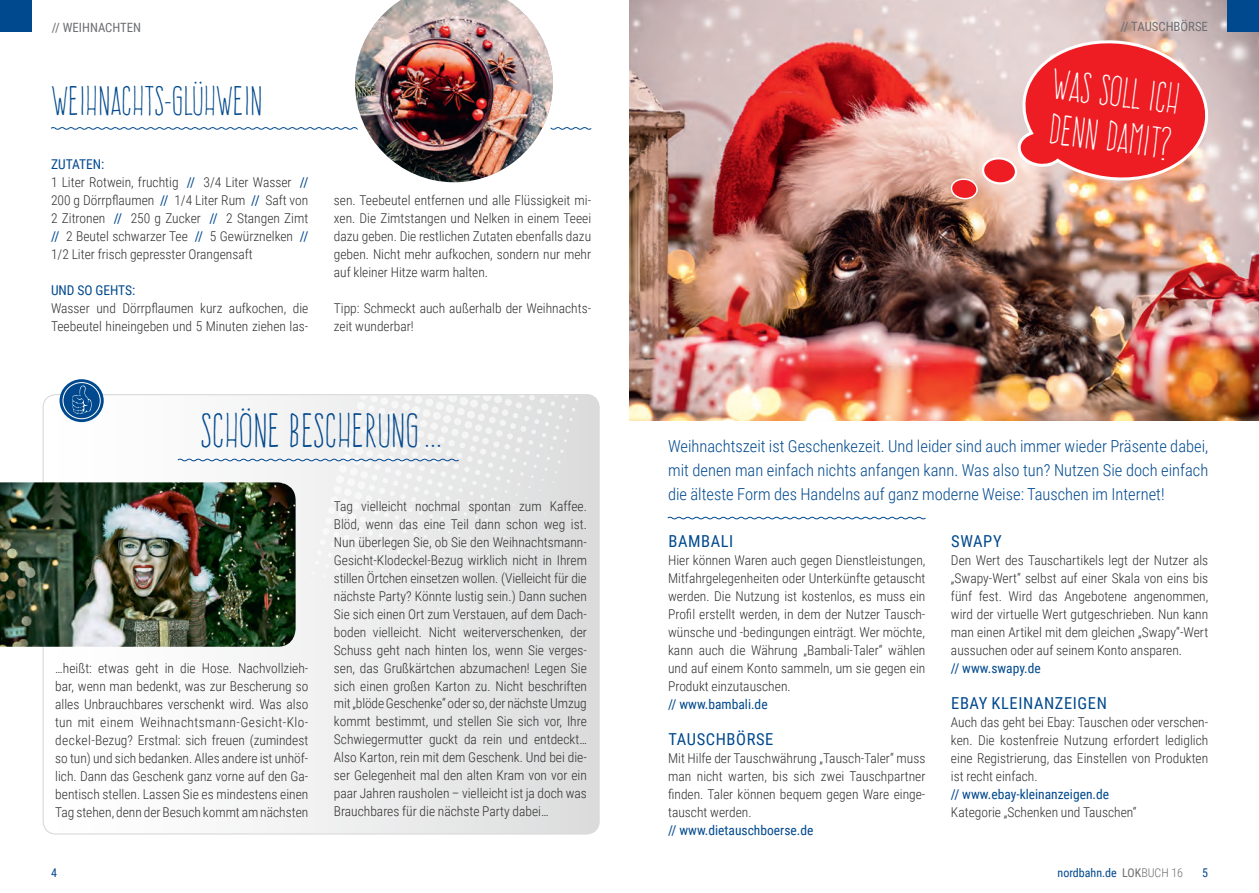
<style>
.page{position:relative;width:1259px;height:893px;background:#fff}
.page>*{position:absolute;margin:0;border:0;box-sizing:border-box;transform-origin:0 0}
.t1{font:42px "Frente H1";color:#01498e}
.t2{font:37.5px/45px "Frente H1";color:#fff}
.t3{font:36px "Frente H1";color:#01498e}
.t4{font:300 16.5px/24px "Roboto Condensed";color:#01498e;text-align:justify}
.t5{font:16.5px "Roboto Condensed";letter-spacing:.035em;color:#01498e}
.t6{font:300 13.5px/18px "Roboto Condensed";color:#312f30;text-align:justify}
.t7{font:13.5px "Roboto Condensed";color:#01498e}
.t8{font:12.75px "Roboto Condensed";color:#6c6d70}
.t9{font:12px "Roboto Condensed";color:#01498e}
.s1{font-weight:400;color:#01498e}
.s2{color:#6c6d70}
.s3{font-weight:300;color:#6c6d70}
</style>
<div class="page">
<div style="left:0;top:0;width:31px;height:31px;background:#01498e"></div>
<img style="left:629px;top:0;width:630px;height:421px">
<svg style="left:667px;top:516px;width:259px;height:4px"></svg>
<div style="left:1228px;top:0;width:31px;height:31px;background:#01498e"></div>
<svg style="left:949px;top:39px;width:265px;height:161px;background:#eb7a78"></svg>
<div style="left:43px;top:395px;width:556px;height:439px;background:linear-gradient(to right,#fff,#ddddde);border-radius:13px"></div>
<svg style="left:60px;top:379px;width:44px;height:43px"></svg>
<div style="left:63px;top:382px;width:38px;height:37px;border:1px solid #fff;border-radius:50%"></div>
<svg style="left:72px;top:385px;width:20px;height:29px"></svg>
<img style="left:0;top:482px;width:177px;height:165px">
<svg style="left:177px;top:395px;width:401px;height:259px"></svg>
<img style="left:50px;top:0;width:542px;height:183px">
<p class="t8" style="left:52px;top:18px;width:91px">// WEIHNACHTEN</p>
<p class="t8" style="left:1120px;top:18px;width:89px">// TAUSCHBÖRSE</p>
<h3 class="t3" style="left:51px;top:80px;width:213px">WEIHNACHTS-GLÜHWEIN</h3>
<p class="t6" style="left:51px;top:154px;width:259px;text-align:left"><span class="s1">ZUTATEN:<br></span>1 Liter Rotwein, fruchtig <span class="s1">//</span> 3/4 Liter Wasser <span class="s1">// </span>200 g Dörrpflaumen <span class="s1">//</span> 1/4 Liter Rum <span class="s1">//</span> Saft von 2 Zitronen <span class="s1">//</span> 250 g Zucker <span class="s1">//</span> 2 Stangen Zimt <span class="s1">//</span> 2 Beutel schwarzer Tee <span class="s1">//</span> 5 Gewürznelken <span class="s1">// </span>1/2 Liter frisch gepresster Orangensaft</p>
<p class="t7" style="left:51px;top:280px;width:86px">UND SO GEHTS:</p>
<p class="t6" style="left:51px;top:298px;width:259px">Wasser und Dörrpflaumen kurz aufkochen, die<br>Teebeutel hineingeben und 5 Minuten ziehen las-</p>
<p class="t6" style="left:334px;top:190px;width:259px">sen. Teebeutel entfernen und alle Flüssigkeit mi&shy;xen. Die Zimtstangen und Nelken in einem Teeei dazu geben. Die restlichen Zutaten ebenfalls dazu geben. Nicht mehr aufkochen, sondern nur mehr auf kleiner Hitze warm halten.</p>
<p class="t6" style="left:334px;top:298px;width:259px">Tipp: Schmeckt auch außerhalb der Weihnachts&shy;zeit wunderbar!</p>
<h1 class="t1" style="left:200px;top:407px;width:243px">SCHÖNE BESCHERUNG...</h1>
<p class="t6" style="left:55px;top:658px;width:255px">…heißt: etwas geht in die Hose. Nachvollzieh&shy;bar, wenn man bedenkt, was zur Bescherung so alles Unbrauchbares verschenkt wird. Was also tun mit einem Weihnachtsmann-Gesicht-Klo&shy;deckel-Bezug? Erstmal: sich freuen (zumindest so tun) und sich bedanken. Alles andere ist unhöf&shy;lich. Dann das Geschenk ganz vorne auf den Ga&shy;bentisch stellen. Lassen Sie es mindestens einen Tag stehen, denn der Besuch kommt am nächsten</p>
<p class="t9" style="left:51px;top:864px;width:7px">4</p>
<p class="t6" style="left:334px;top:496px;width:255px">Tag vielleicht nochmal spontan zum Kaffee.<br>Blöd, wenn das eine Teil dann schon weg ist.<br>Nun überlegen Sie, ob Sie den Weihnachtsmann-Gesicht-Klodeckel-Bezug wirklich nicht in Ihrem stillen Örtchen einsetzen wollen. (Vielleicht für die nächste Party? Könnte lustig sein.) Dann suchen Sie sich einen Ort zum Verstauen, auf dem Dach&shy;boden vielleicht. Nicht weiterverschenken, der Schuss geht nach hinten los, wenn Sie verges&shy;sen, das Grußkärtchen abzumachen! Legen Sie sich einen großen Karton zu. Nicht beschriften mit „blöde Geschenke“ oder so, der nächste Umzug kommt bestimmt, und stellen Sie sich vor, Ihre Schwiegermutter guckt da rein und entdeckt… Also Karton, rein mit dem Geschenk. Und bei die&shy;ser Gelegenheit mal den alten Kram von vor ein paar Jahren rausholen – vielleicht ist ja doch was Brauchbares für die nächste Party dabei…</p>
<h2 class="t2" style="left:1054px;top:61px;width:130px;rotate:7deg">WAS SOLL ICH<br>DENN DAMIT?</h2>
<p class="t4" style="left:668px;top:433px;width:541px">Weihnachtszeit ist Geschenkezeit. Und leider sind auch immer wieder Präsente dabei, mit denen man einfach nichts anfangen kann. Was also tun? Nutzen Sie doch einfach die älteste Form des Handelns auf ganz moderne Weise: Tauschen im Internet!</p>
<p class="t5" style="left:668px;top:529px;width:66px">BAMBALI</p>
<p class="t6" style="left:668px;top:550px;width:259px">Hier können Waren auch gegen Dienstleistungen, Mitfahrgelegenheiten oder Unterkünfte getauscht werden. Die Nutzung ist kostenlos, es muss ein Profil erstellt werden, in dem der Nutzer Tausch&shy;wünsche und -bedingungen einträgt. Wer möchte, kann auch die Währung „Bambali-Taler“ wählen und auf einem Konto sammeln, um sie gegen ein Produkt einzutauschen.</p>
<p class="t7" style="left:668px;top:694px;width:101px">// www.bambali.de</p>
<p class="t5" style="left:668px;top:727px;width:106px">TAUSCHBÖRSE</p>
<p class="t6" style="left:668px;top:748px;width:259px">Mit Hilfe der Tauschwährung „Tausch-Taler“ muss man nicht warten, bis sich zwei Tauschpartner finden. Taler können bequem gegen Ware einge&shy;tauscht werden.</p>
<p class="t7" style="left:668px;top:820px;width:147px">// www.dietauschboerse.de</p>
<p class="t5" style="left:951px;top:529px;width:52px">SWAPY</p>
<p class="t6" style="left:951px;top:550px;width:259px">Den Wert des Tauschartikels legt der Nutzer als „Swapy-Wert“ selbst auf einer Skala von eins bis fünf fest. Wird das Angebotene angenommen, wird der virtuelle Wert gutgeschrieben. Nun kann man einen Artikel mit dem gleichen „Swapy“-Wert aussuchen oder auf seinem Konto ansparen.</p>
<p class="t7" style="left:951px;top:658px;width:91px">// www.swapy.de</p>
<p class="t5" style="left:951px;top:691px;width:157px">EBAY KLEINANZEIGEN</p>
<p class="t6" style="left:951px;top:712px;width:259px">Auch das geht bei Ebay: Tauschen oder verschen&shy;ken. Die kostenfreie Nutzung erfordert lediglich eine Registrierung, das Einstellen von Produkten ist recht einfach.</p>
<p class="t7" style="left:951px;top:784px;width:160px">// www.ebay-kleinanzeigen.de</p>
<p class="t6" style="left:951px;top:802px;width:187px">Kategorie „Schenken und Tauschen“</p>
<p class="t9" style="left:1057px;top:864px;width:127px">nordbahn.de <span class="s2">LOK</span><span class="s3">BUCH 16</span></p>
<p class="t9" style="left:1202px;top:864px;width:7px">5</p>
</div>
